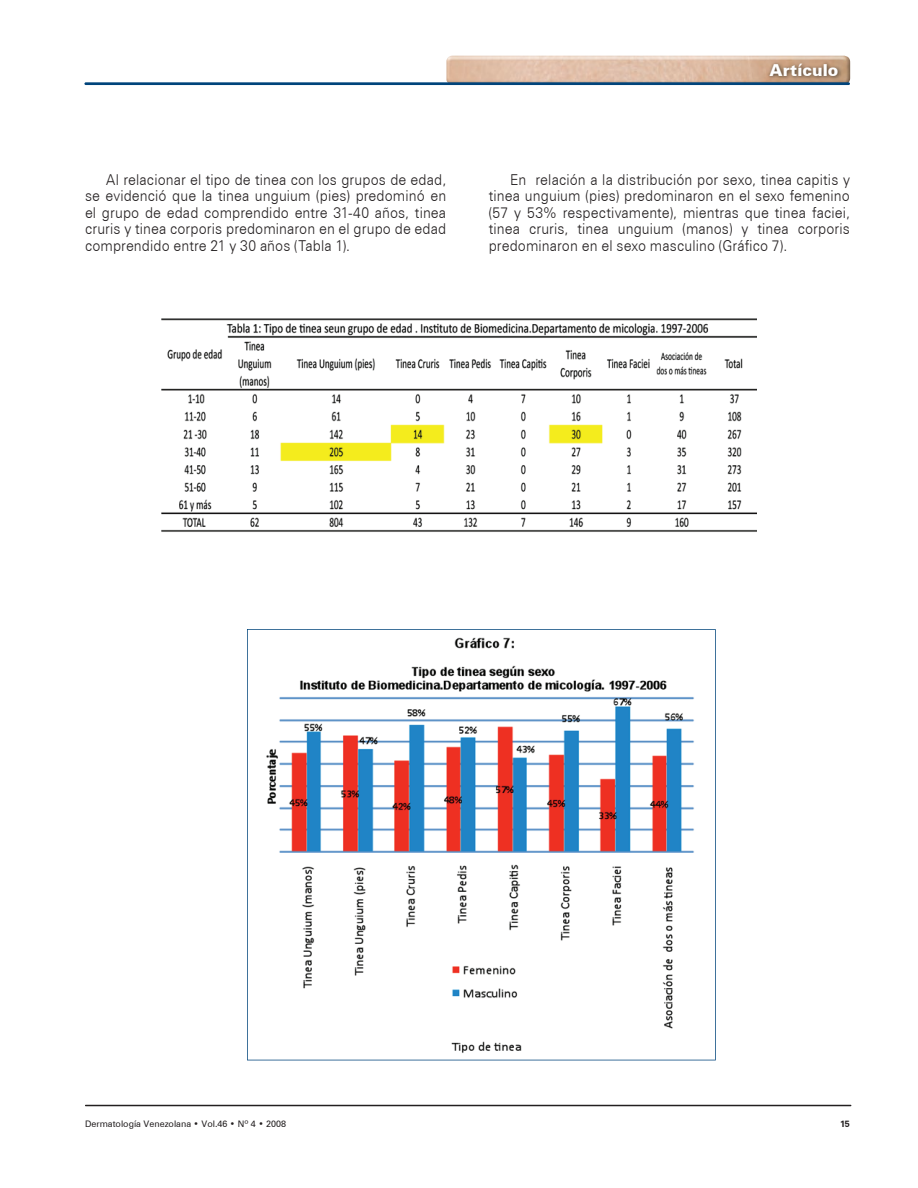
<style>
.page{position:relative;width:918px;height:1188px;background:#fff}
.page>*{position:absolute;margin:0;border:0;box-sizing:border-box;transform-origin:0 0}
.t1{font:900 16.5px "Zurich BT";letter-spacing:.005em;color:#fff}
.t2{font:300 15px/16.5px "Zurich BT";letter-spacing:.01em;color:#231f20;text-align:justify;scale:.93 1}
.t3{font:9px "Zurich BT";color:#231f20}
.t4{font:700 9px "Zurich BT";color:#231f20}
</style>
<div class="page">
<img style="left:446px;top:56px;width:404px;height:26px">
<hr style="left:85px;top:1105px;width:766px;height:1px;background:#231f20">
<hr style="left:84px;top:82px;width:766px;height:3px;background:#00447b">
<img style="left:161px;top:318px;width:596px;height:214px">
<svg style="left:247px;top:629px;width:469px;height:431px"></svg>
<img style="left:766px;top:61px;width:77px;height:19px">
<p class="t2" style="left:85px;top:171px;width:390px;text-indent:21px">Al relacionar el tipo de tinea con los grupos de edad, se evidenció que la tinea unguium (pies) predominó en el grupo de edad comprendido entre 31-40 años, tinea cruris y tinea corporis predominaron en el grupo de edad comprendido entre 21 y 30 años (Tabla 1).</p>
<p class="t1" style="left:769px;top:60px;width:70px">Artículo</p>
<p class="t2" style="left:489px;top:171px;width:390px;text-indent:21px">En relación a la distribución por sexo, tinea capitis y tinea unguium (pies) predominaron en el sexo femenino (57 y 53% respectivamente), mientras que tinea faciei, tinea cruris, tinea unguium (manos) y tinea corporis predominaron en el sexo masculino (Gráfico 7).</p>
<p class="t3" style="left:85px;top:1118px;width:203px">Dermatología Venezolana • Vol.46 • Nº 4 • 2008</p>
<p class="t4" style="left:840px;top:1118px;width:11px">15</p>
</div>
